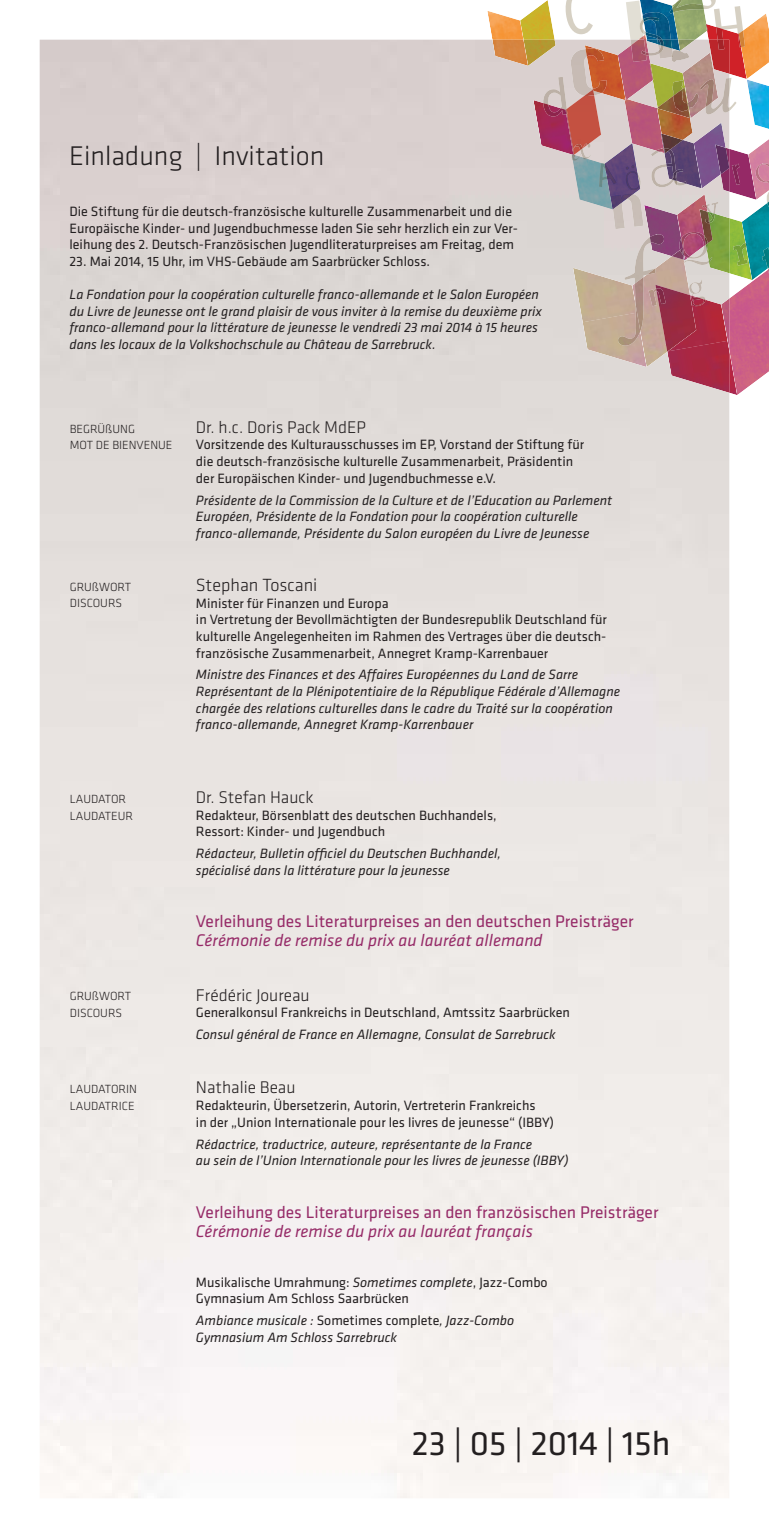
<style>
.page{position:relative;width:769px;height:1538px;background:#fff}
.page>*{position:absolute;margin:0;border:0;box-sizing:border-box;transform-origin:0 0}
.t1{font:35px "Klavika Basic";color:#231f20}
.t2{font:300 28px "Klavika Basic";color:#231f20}
.t3{font:300 18.2px "Klavika Basic";color:#231f20}
.t4{font:17.5px "Klavika Basic";color:#962b68}
.t5{font:italic 17.5px "Klavika Basic";color:#962b68}
.t6{font:300 17.5px "Klavika Basic";color:#231f20}
.t7{font:italic 14px/16.6px "Klavika Basic";color:#231f20}
.t8{font:14px/16.6px "Klavika Basic";color:#231f20}
.t9{font:300 12.25px/16.6px "Klavika Basic";color:#231f20}
.s1{font-style:italic}
.s2{font-style:normal}
</style>
<div class="page">
<img style="left:664px;top:118px;width:28px;height:22px">
<img style="left:624px;top:99px;width:40px;height:54px">
<img style="left:528px;top:57px;width:28px;height:9px">
<img style="left:492px;top:57px;width:36px;height:9px">
<img style="left:650px;top:63px;width:33px;height:55px">
<img style="left:657px;top:87px;width:26px;height:31px">
<img style="left:683px;top:57px;width:35px;height:61px">
<img style="left:683px;top:73px;width:8px;height:45px">
<img style="left:696px;top:295px;width:32px;height:46px">
<img style="left:667px;top:341px;width:62px;height:52px">
<img style="left:729px;top:280px;width:40px;height:115px">
<img style="left:721px;top:298px;width:8px;height:52px">
<img style="left:601px;top:57px;width:23px;height:43px">
<img style="left:618px;top:57px;width:35px;height:42px">
<img style="left:650px;top:63px;width:3px;height:17px">
<img style="left:533px;top:100px;width:33px;height:55px">
<img style="left:567px;top:95px;width:34px;height:48px">
<img style="left:566px;top:114px;width:8px;height:41px">
<img style="left:670px;top:140px;width:24px;height:49px">
<img style="left:664px;top:134px;width:19px;height:15px">
<img style="left:661px;top:133px;width:3px;height:15px">
<img style="left:694px;top:123px;width:32px;height:66px">
<img style="left:644px;top:205px;width:33px;height:51px">
<img style="left:677px;top:194px;width:31px;height:66px">
<img style="left:677px;top:215px;width:8px;height:34px">
<img style="left:573px;top:268px;width:59px;height:54px">
<img style="left:582px;top:313px;width:50px;height:54px">
<img style="left:632px;top:256px;width:58px;height:111px">
<img style="left:655px;top:285px;width:41px;height:67px">
<img style="left:632px;top:285px;width:15px;height:82px">
<img style="left:706px;top:57px;width:35px;height:21px">
<img style="left:708px;top:57px;width:21px;height:17px">
<img style="left:741px;top:14px;width:28px;height:65px">
<img style="left:747px;top:205px;width:22px;height:75px">
<img style="left:729px;top:218px;width:23px;height:62px">
<img style="left:707px;top:212px;width:22px;height:61px">
<img style="left:699px;top:209px;width:14px;height:34px">
<img style="left:729px;top:149px;width:19px;height:51px">
<img style="left:721px;top:174px;width:8px;height:18px">
<img style="left:715px;top:145px;width:14px;height:29px">
<svg style="left:747px;top:79px;width:22px;height:103px"></svg>
<img style="left:748px;top:137px;width:21px;height:63px">
<img style="left:613px;top:194px;width:31px;height:35px">
<img style="left:630px;top:57px;width:42px;height:2px">
<img style="left:631px;top:57px;width:15px;height:5px">
<img style="left:570px;top:57px;width:31px;height:39px">
<img style="left:585px;top:57px;width:22px;height:36px">
<svg style="left:584px;top:89px;width:10px;height:7px"></svg>
<img style="left:651px;top:151px;width:26px;height:36px">
<img style="left:666px;top:149px;width:11px;height:32px">
<svg style="left:656px;top:148px;width:16px;height:16px"></svg>
<img style="left:543px;top:77px;width:24px;height:28px">
<img style="left:543px;top:103px;width:23px;height:13px">
<svg style="left:548px;top:105px;width:19px;height:9px"></svg>
<img style="left:743px;top:31px;width:2px;height:16px">
<img style="left:672px;top:80px;width:17px;height:29px">
<img style="left:673px;top:90px;width:15px;height:21px">
<img style="left:688px;top:94px;width:10px;height:14px">
<img style="left:672px;top:57px;width:17px;height:5px">
<svg style="left:729px;top:78px;width:7px;height:33px"></svg>
<img style="left:705px;top:78px;width:24px;height:36px">
<img style="left:700px;top:79px;width:14px;height:28px">
<svg style="left:40px;top:0;width:703px;height:57px"></svg>
<img style="left:672px;top:0;width:32px;height:12px">
<img style="left:656px;top:288px;width:10px;height:16px">
<img style="left:624px;top:237px;width:31px;height:46px">
<img style="left:650px;top:234px;width:14px;height:10px">
<img style="left:618px;top:303px;width:22px;height:43px">
<img style="left:635px;top:269px;width:21px;height:62px">
<img style="left:635px;top:303px;width:5px;height:28px">
<img style="left:689px;top:280px;width:16px;height:20px">
<img style="left:691px;top:296px;width:14px;height:10px">
<img style="left:733px;top:243px;width:15px;height:22px">
<img style="left:640px;top:173px;width:1px;height:14px">
<svg style="left:768px;top:268px;width:1px;height:15px"></svg>
<img style="left:762px;top:247px;width:7px;height:21px">
<img style="left:732px;top:164px;width:8px;height:21px">
<img style="left:676px;top:169px;width:10px;height:2px">
<svg style="left:673px;top:171px;width:13px;height:15px"></svg>
<img style="left:755px;top:163px;width:14px;height:23px">
<svg style="left:765px;top:190px;width:4px;height:22px"></svg>
<svg style="left:702px;top:202px;width:16px;height:21px"></svg>
<img style="left:684px;top:260px;width:25px;height:5px">
<svg style="left:709px;top:257px;width:3px;height:6px"></svg>
<img style="left:688px;top:251px;width:19px;height:8px">
<img style="left:679px;top:238px;width:2px;height:11px">
<img style="left:681px;top:232px;width:25px;height:26px">
<svg style="left:672px;top:249px;width:12px;height:14px"></svg>
<svg style="left:704px;top:236px;width:4px;height:15px"></svg>
<img style="left:571px;top:143px;width:1px;height:17px">
<svg style="left:572px;top:143px;width:68px;height:66px;background:#9291a2"></svg>
<h2 class="t2" style="left:69px;top:145px;width:257px">Einladung | Invitation</h2>
<p class="t8" style="left:69px;top:204px;width:450px">Die Stiftung für die deutsch-französische kulturelle Zusammenarbeit und die<br>Europäische Kinder- und Jugendbuchmesse laden Sie sehr herzlich ein zur Ver&shy;leihung des 2. Deutsch-Französischen Jugendliteraturpreises am Freitag, dem</p>
<p class="t8" style="left:69px;top:254px;width:362px">23. Mai 2014, 15 Uhr, im VHS-Gebäude am Saarbrücker Schloss.</p>
<p class="t7" style="left:69px;top:287px;width:474px">La Fondation pour la coopération culturelle franco-allemande et le Salon Européen du Livre de Jeunesse ont le grand plaisir de vous inviter à la remise du deuxième prix franco-allemand pour la littérature de jeunesse le vendredi 23 mai 2014 à 15 heures dans les locaux de la Volkshochschule au Château de Sarrebruck.</p>
<p class="t9" style="left:70px;top:421px;width:104px">BEGRÜßUNG<br>MOT DE BIENVENUE</p>
<p class="t9" style="left:70px;top:579px;width:63px">GRUßWORT<br>DISCOURS</p>
<p class="t9" style="left:70px;top:792px;width:65px">LAUDATOR<br>LAUDATEUR</p>
<p class="t9" style="left:70px;top:989px;width:63px">GRUßWORT<br>DISCOURS</p>
<p class="t9" style="left:70px;top:1082px;width:69px">LAUDATORIN<br>LAUDATRICE</p>
<p class="t6" style="left:196px;top:420px;width:172px">Dr. h.c. Doris Pack MdEP</p>
<p class="t8" style="left:196px;top:438px;width:390px">Vorsitzende des Kulturausschusses im EP, Vorstand der Stiftung für die deutsch-französische kulturelle Zusammenarbeit, Präsidentin der Europäischen Kinder- und Jugendbuchmesse e.V.</p>
<p class="t7" style="left:196px;top:493px;width:418px">Présidente de la Commission de la Culture et de l’Education au Parlement<br>Européen, Présidente de la Fondation pour la coopération culturelle franco-allemande, Présidente du Salon européen du Livre de Jeunesse</p>
<h3 class="t3" style="left:196px;top:578px;width:123px">Stephan Toscani</h3>
<p class="t8" style="left:196px;top:596px;width:412px">Minister für Finanzen und Europa<br>in Vertretung der Bevollmächtigten der Bundesrepublik Deutschland für kulturelle Angelegenheiten im Rahmen des Vertrages über die deutsch&shy;französische Zusammenarbeit, Annegret Kramp-Karrenbauer</p>
<p class="t7" style="left:196px;top:668px;width:426px">Ministre des Finances et des Affaires Européennes du Land de Sarre Représentant de la Plénipotentiaire de la République Fédérale d’Allemagne chargée des relations culturelles dans le cadre du Traité sur la coopération franco-allemande, Annegret Kramp-Karrenbauer</p>
<p class="t6" style="left:196px;top:790px;width:119px">Dr. Stefan Hauck</p>
<p class="t8" style="left:196px;top:808px;width:302px">Redakteur, Börsenblatt des deutschen Buchhandels,<br>Ressort: Kinder- und Jugendbuch</p>
<p class="t7" style="left:196px;top:846px;width:307px">Rédacteur, Bulletin officiel du Deutschen Buchhandel, spécialisé dans la littérature pour la jeunesse</p>
<p class="t4" style="left:196px;top:915px;width:439px">Verleihung des Literaturpreises an den deutschen Preisträger</p>
<p class="t5" style="left:196px;top:934px;width:348px">Cérémonie de remise du prix au lauréat allemand</p>
<p class="t6" style="left:196px;top:988px;width:115px">Frédéric Joureau</p>
<p class="t8" style="left:196px;top:1006px;width:376px">Generalkonsul Frankreichs in Deutschland, Amtssitz Saarbrücken</p>
<p class="t7" style="left:196px;top:1027px;width:361px">Consul général de France en Allemagne, Consulat de Sarrebruck</p>
<p class="t6" style="left:196px;top:1081px;width:101px">Nathalie Beau</p>
<p class="t8" style="left:196px;top:1098px;width:360px">Redakteurin, Übersetzerin, Autorin, Vertreterin Frankreichs<br>in der „Union Internationale pour les livres de jeunesse“ (IBBY)</p>
<p class="t7" style="left:196px;top:1137px;width:374px">Rédactrice, traductrice, auteure, représentante de la France<br>au sein de l’Union Internationale pour les livres de jeunesse (IBBY)</p>
<p class="t4" style="left:196px;top:1205px;width:464px">Verleihung des Literaturpreises an den französischen Preisträger</p>
<p class="t5" style="left:196px;top:1224px;width:338px">Cérémonie de remise du prix au lauréat français</p>
<p class="t8" style="left:196px;top:1275px;width:353px">Musikalische Umrahmung: <span class="s1">Sometimes complete</span>, Jazz-Combo<br>Gymnasium Am Schloss Saarbrücken</p>
<p class="t7" style="left:196px;top:1314px;width:320px">Ambiance musicale : <span class="s2">Sometimes complete</span>, Jazz-Combo<br>Gymnasium Am Schloss Sarrebruck</p>
<h1 class="t1" style="left:412px;top:1430px;width:260px">23 | 05 | 2014 | 15h</h1>
</div>
